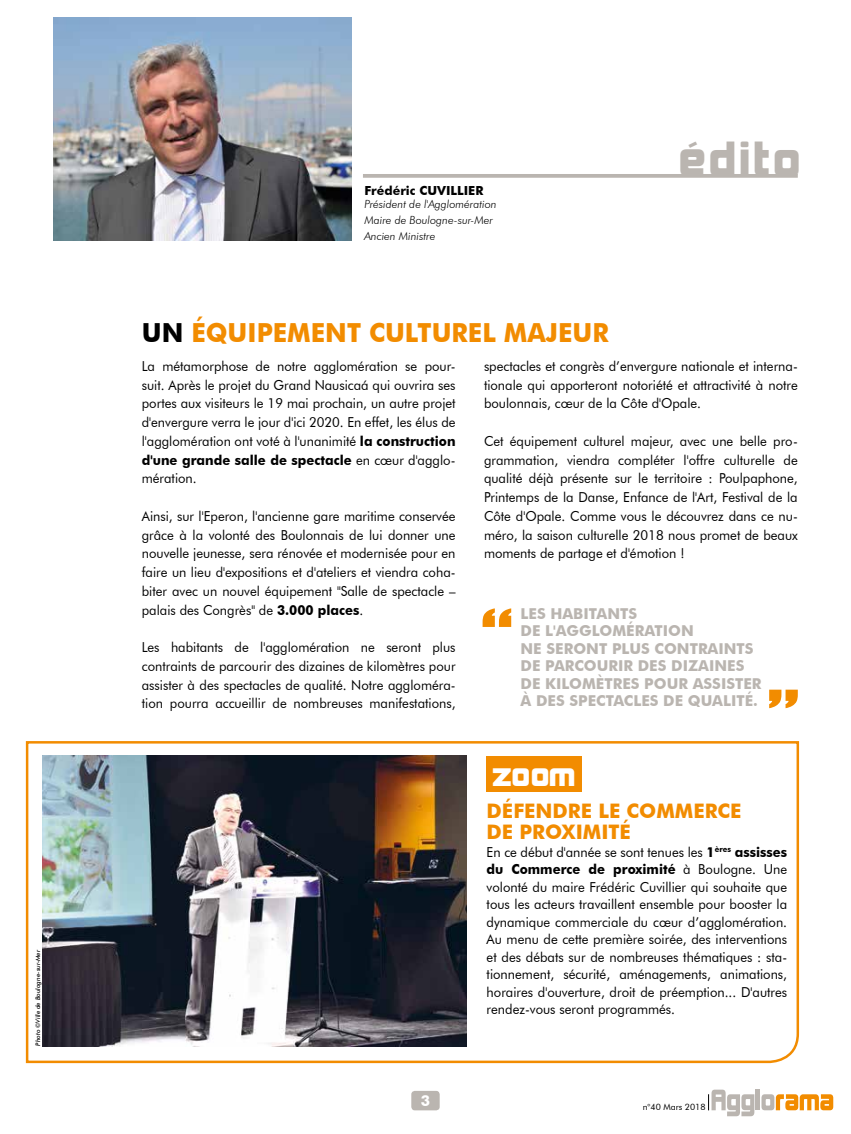
<style>
.page{position:relative;width:851px;height:1134px;background:#fff}
.page>*{position:absolute;margin:0;border:0;box-sizing:border-box;transform-origin:0 0}
.t1{font:45px "Kimberley";letter-spacing:.08em;color:#bab5b0}
.t2{font:30.62px "Kimberley";color:#fff}
.t3{font:700 26.25px "Futura BT";color:#f28c00}
.t4{font:700 20px/21.2px "Futura BT";color:#f28c00}
.t5{font:700 15px/17.5px "Futura BT";color:#bab5b0}
.t6{font:700 15px "Futura BT";color:#fff}
.t7{font:13.75px/18.8px "Futura BT";color:#000;text-align:justify;scale:.95 1}
.t8{font:700 12.5px "Futura BT";color:#000}
.t9{font:italic 300 11.25px/16px "Futura BT";color:#000}
.t10{font:8.75px "Futura BT";color:#000}
.t11{font:italic 500 6.25px "Futura BT";color:#000}
.s1{color:#000}
.s2{font-weight:700}
</style>
<div class="page">
<svg style="left:363px;top:174px;width:434px;height:4px;background:#beb9b4"></svg>
<div style="left:755px;top:1089px;width:5px;height:21px;background:#bab5b0"></div>
<svg style="left:761px;top:1094px;width:72px;height:16px"></svg>
<svg style="left:708px;top:1089px;width:46px;height:27px"></svg>
<div style="left:411px;top:1091px;width:28px;height:19px;background:#bab5b0;border-radius:4px"></div>
<img style="left:53px;top:18px;width:299px;height:223px">
<svg style="left:25px;top:741px;width:775px;height:323px"></svg>
<div style="left:486px;top:756px;width:95px;height:36px;background:#f28c00"></div>
<svg style="left:769px;top:690px;width:28px;height:18px"></svg>
<svg style="left:482px;top:608px;width:29px;height:19px"></svg>
<img style="left:43px;top:756px;width:423px;height:290px">
<p class="t11" style="left:34px;top:1046px;width:97px;rotate:-90deg">Photo ©Ville de Boulogne-sur-Mer</p>
<p class="t8" style="left:364px;top:183px;width:120px">Frédéric CUVILLIER</p>
<p class="t9" style="left:364px;top:196px;width:134px">Président de l'Agglomération<br>Maire de Boulogne-sur-Mer<br>Ancien Ministre</p>
<h3 class="t3" style="left:142px;top:317px;width:468px"><span class="s1">UN</span> ÉQUIPEMENT CULTUREL MAJEUR</h3>
<h1 class="t1" style="left:679px;top:134px;width:122px">édito</h1>
<p class="t7" style="left:142px;top:356px;width:332px">La métamorphose de notre agglomération se pour&shy;suit. Après le projet du Grand Nausicaá qui ouvrira ses portes aux visiteurs le 19 mai prochain, un autre projet d'envergure verra le jour d'ici 2020. En effet, les élus de l'agglomération ont voté à l'unanimité <span class="s2">la construction d'une grande salle de spectacle</span> en cœur d'agglo&shy;mération.</p>
<p class="t7" style="left:142px;top:506px;width:332px">Ainsi, sur l'Eperon, l'ancienne gare maritime conservée grâce à la volonté des Boulonnais de lui donner une nouvelle jeunesse, sera rénovée et modernisée pour en faire un lieu d'expositions et d'ateliers et viendra coha&shy;biter avec un nouvel équipement "Salle de spectacle – palais des Congrès" de <span class="s2">3.000 places</span>.</p>
<p class="t7" style="left:142px;top:638px;width:332px">Les habitants de l'agglomération ne seront plus contraints de parcourir des dizaines de kilomètres pour assister à des spectacles de qualité. Notre aggloméra&shy;tion pourra accueillir de nombreuses manifestations,</p>
<p class="t7" style="left:484px;top:356px;width:332px">spectacles et congrès d’envergure nationale et interna&shy;tionale qui apporteront notoriété et attractivité à notre boulonnais, cœur de la Côte d'Opale.</p>
<p class="t7" style="left:484px;top:431px;width:332px">Cet équipement culturel majeur, avec une belle pro&shy;grammation, viendra compléter l'offre culturelle de qualité déjà présente sur le territoire : Poulpaphone, Printemps de la Danse, Enfance de l'Art, Festival de la Côte d'Opale. Comme vous le découvrez dans ce nu&shy;méro, la saison culturelle 2018 nous promet de beaux moments de partage et d'émotion !</p>
<p class="t5" style="left:520px;top:605px;width:242px">LES HABITANTS<br>DE L'AGGLOMÉRATION<br>NE SERONT PLUS CONTRAINTS<br>DE PARCOURIR DES DIZAINES<br>DE KILOMÈTRES POUR ASSISTER<br>À DES SPECTACLES DE QUALITÉ.</p>
<h2 class="t2" style="left:492px;top:757px;width:84px">zoom</h2>
<h3 class="t4" style="left:486px;top:800px;width:256px">DÉFENDRE LE COMMERCE<br>DE PROXIMITÉ</h3>
<p class="t7" style="left:486px;top:843px;width:318px;line-height:17.5px">En ce début d'année se sont tenues les <span class="s2">1</span><sup>ères</sup> <span class="s2">assisses du Commerce de proximité</span> à Boulogne. Une volonté du maire Frédéric Cuvillier qui souhaite que tous les acteurs travaillent ensemble pour booster la dynamique commerciale du cœur d’agglomération.<br>Au menu de cette première soirée, des interventions et des débats sur de nombreuses thématiques : sta&shy;tionnement, sécurité, aménagements, animations, horaires d'ouverture, droit de préemption... D'autres rendez-vous seront programmés.</p>
<p class="t6" style="left:421px;top:1092px;width:11px">3</p>
<p class="t10" style="left:642px;top:1102px;width:64px">n°40 Mars 2018</p>
</div>
